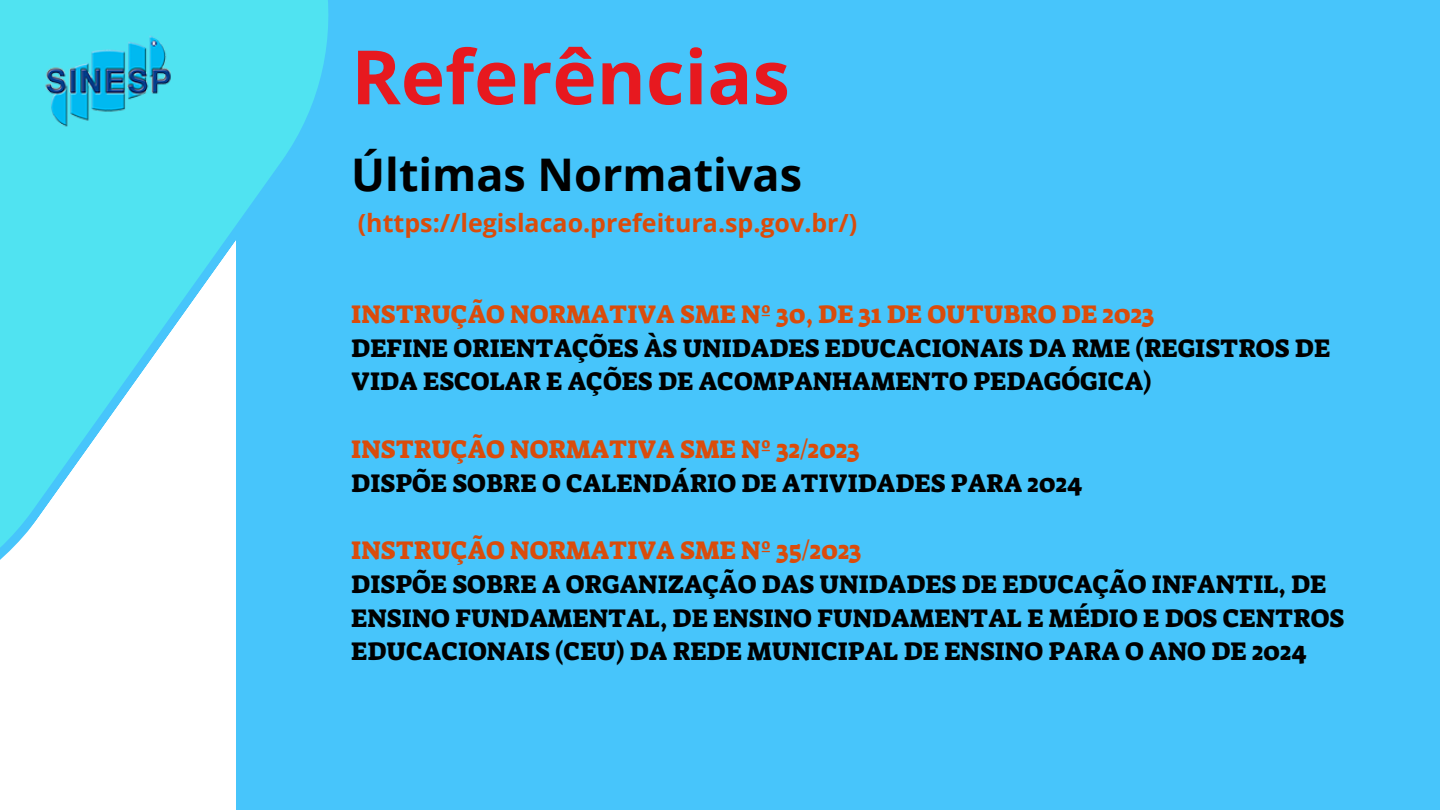
<style>
.page{position:relative;width:1440px;height:810px;background:#fff}
.page>*{position:absolute;margin:0;border:0;box-sizing:border-box;transform-origin:0 0}
.t1{font:700 75px "Open Sans";color:#e7191f}
.t2{font:700 45px "Open Sans";color:#000}
.t3{font:26px/33.8px "Suez One";color:#000}
.t4{font:26px "Suez One";color:#da4c0b}
.t5{font:700 25px "Open Sans";color:#da4c0b}
</style>
<div class="page">
<div style="left:236px;top:0;width:1204px;height:810px;background:#47c5fb"></div>
<svg style="left:0;top:0;width:329px;height:560px;fill:#50e3f1"></svg>
<img style="left:33px;top:31px;width:153px;height:100px">
<p class="t1" style="left:351px;top:24px;width:440px">Referências</p>
<p class="t2" style="left:351px;top:143px;width:452px">Últimas Normativas</p>
<p class="t5" style="left:358px;top:205px;width:501px">(https://legislacao.prefeitura.sp.gov.br/)</p>
<p class="t4" style="left:351px;top:297px;width:805px">INSTRUÇÃO NORMATIVA SME Nº 30, DE 31 DE OUTUBRO DE 2023</p>
<p class="t3" style="left:351px;top:331px;width:980px">DEFINE ORIENTAÇÕES ÀS UNIDADES EDUCACIONAIS DA RME (REGISTROS DE<br>VIDA ESCOLAR E AÇÕES DE ACOMPANHAMENTO PEDAGÓGICA)</p>
<p class="t4" style="left:351px;top:432px;width:510px">INSTRUÇÃO NORMATIVA SME Nº 32/2023</p>
<p class="t3" style="left:351px;top:466px;width:733px">DISPÕE SOBRE O CALENDÁRIO DE ATIVIDADES PARA 2024</p>
<p class="t4" style="left:351px;top:534px;width:512px">INSTRUÇÃO NORMATIVA SME Nº 35/2023</p>
<p class="t3" style="left:351px;top:567px;width:995px">DISPÕE SOBRE A ORGANIZAÇÃO DAS UNIDADES DE EDUCAÇÃO INFANTIL, DE<br>ENSINO FUNDAMENTAL, DE ENSINO FUNDAMENTAL E MÉDIO E DOS CENTROS<br>EDUCACIONAIS (CEU) DA REDE MUNICIPAL DE ENSINO PARA O ANO DE 2024</p>
</div>
